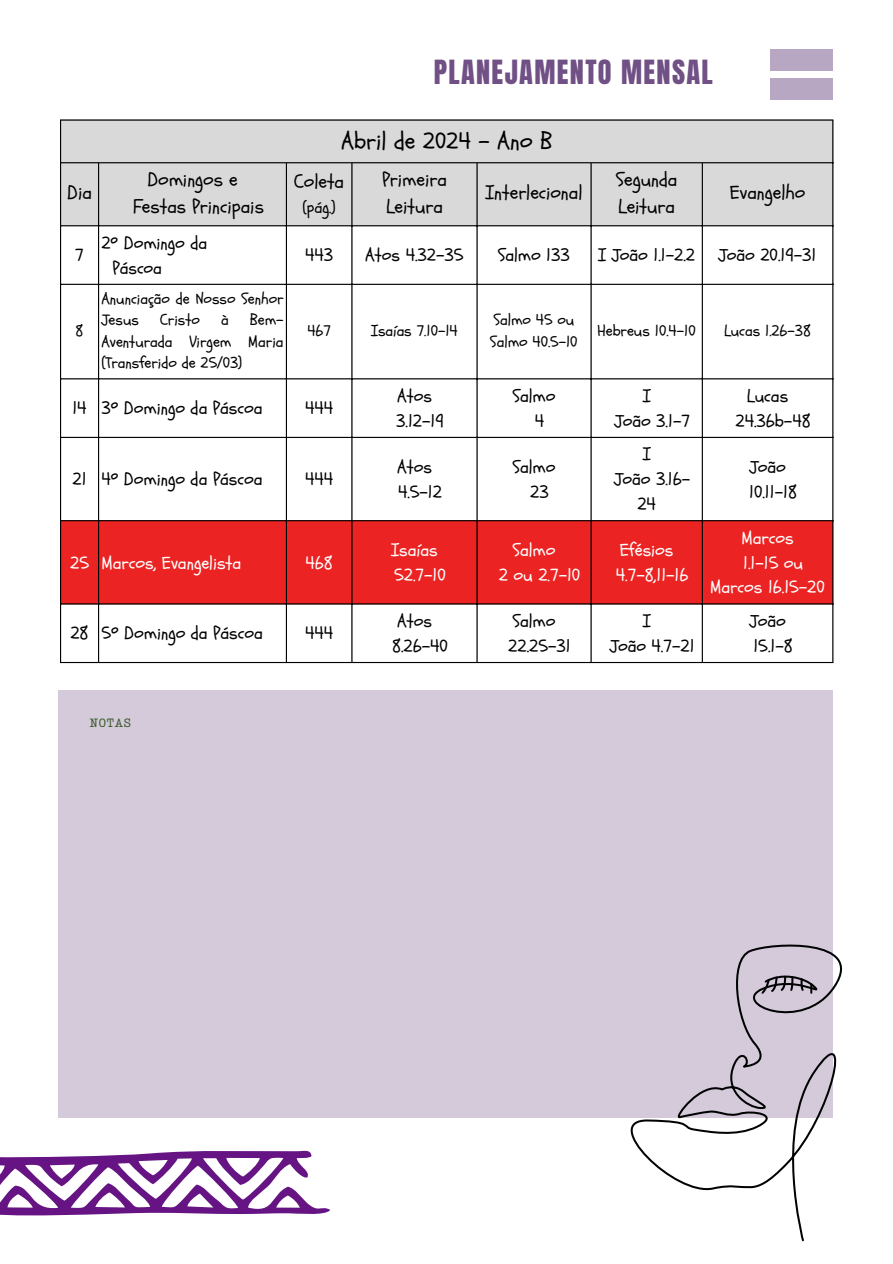
<style>
.page{position:relative;width:893px;height:1264px;background:#fff}
.page>*{position:absolute;margin:0;border:0;box-sizing:border-box;transform-origin:0 0}
.t1{font:28.35px "Anton";letter-spacing:.05em;color:#705085}
.t2{font:24px "Schoolbell";color:#000}
.t3{font:19.5px/27px "Schoolbell";color:#000}
.t4{font:18px/24.8px "Schoolbell";color:#000}
.t5{font:18px/24.8px "Schoolbell";color:#fff}
.t6{font:16.5px "Schoolbell";color:#000}
.t7{font:15.75px/21.3px "Schoolbell";color:#000}
.t8{font:12.15px "Lumios TW New";letter-spacing:.05em;color:#375726}
</style>
<div class="page">
<div style="left:770px;top:78px;width:63px;height:21px;background:#b7a7c2"></div>
<div style="left:59px;top:690px;width:774px;height:427px;background:#d4cada"></div>
<div style="left:770px;top:49px;width:63px;height:22px;background:#b7a7c2"></div>
<svg style="left:629px;top:944px;width:213px;height:297px"></svg>
<svg style="left:759px;top:974px;width:53px;height:21px"></svg>
<svg style="left:0;top:1150px;width:330px;height:66px"></svg>
<div style="left:61px;top:121px;width:771px;height:104px;background:#d9d9d9"></div>
<svg style="left:61px;top:226px;width:771px;height:436px"></svg>
<div style="left:61px;top:521px;width:771px;height:82px;background:#eb2323"></div>
<hr style="left:60px;top:121px;width:1px;height:541px;background:#000">
<hr style="left:98px;top:163px;width:1px;height:499px;background:#000">
<hr style="left:286px;top:163px;width:1px;height:499px;background:#000">
<hr style="left:351px;top:163px;width:1px;height:499px;background:#000">
<hr style="left:476px;top:163px;width:1px;height:499px;background:#000">
<hr style="left:590px;top:163px;width:1px;height:499px;background:#000">
<hr style="left:701px;top:163px;width:1px;height:499px;background:#000">
<hr style="left:832px;top:121px;width:1px;height:541px;background:#000">
<hr style="left:60px;top:119px;width:773px;height:2px;background:#000">
<hr style="left:60px;top:162px;width:773px;height:1px;background:#000">
<hr style="left:60px;top:225px;width:773px;height:1px;background:#000">
<hr style="left:60px;top:284px;width:773px;height:1px;background:#000">
<hr style="left:60px;top:378px;width:773px;height:1px;background:#000">
<hr style="left:60px;top:437px;width:773px;height:1px;background:#000">
<hr style="left:60px;top:520px;width:773px;height:1px;background:#000">
<hr style="left:60px;top:603px;width:773px;height:1px;background:#000">
<hr style="left:60px;top:662px;width:773px;height:1px;background:#000">
<h1 class="t1" style="left:433px;top:51px;width:280px">PLANEJAMENTO MENSAL</h1>
<p class="t3" style="left:67px;top:180px;width:26px">Dia</p>
<p class="t4" style="left:75px;top:243px;width:10px">7</p>
<h2 class="t2" style="left:341px;top:125px;width:212px">Abril de 2024 - Ano B</h2>
<p class="t3" style="left:133px;top:166px;width:132px;text-indent:14px">Domingos e<br>Festas Principais</p>
<p class="t3" style="left:294px;top:168px;width:51px">Coleta</p>
<p class="t6" style="left:302px;top:196px;width:35px">(pág.)</p>
<p class="t3" style="left:382px;top:166px;width:66px">Primeira<br>Leitura</p>
<p class="t3" style="left:485px;top:180px;width:98px">Interlecional</p>
<p class="t3" style="left:616px;top:166px;width:63px">Segunda<br>Leitura</p>
<p class="t3" style="left:729px;top:180px;width:77px">Evangelho</p>
<p class="t4" style="left:112px;top:231px;width:96px;text-indent:-11px">2º Domingo da<br>Páscoa</p>
<p class="t4" style="left:305px;top:243px;width:30px">443</p>
<p class="t4" style="left:365px;top:243px;width:100px">Atos 4.32-35</p>
<p class="t4" style="left:498px;top:243px;width:73px">Salmo 133</p>
<p class="t4" style="left:598px;top:243px;width:98px">I João 1.1-2.2</p>
<p class="t4" style="left:718px;top:243px;width:99px">João 20.19-31</p>
<p class="t7" style="left:101px;top:288px;width:184px">Anunciação de Nosso Senhor<br>Jesus</p>
<p class="t7" style="left:101px;top:310px;width:184px;text-align:justify;text-indent:148px">Bem-Aventurada Virgem Maria (Transferido de 25/03)</p>
<p class="t7" style="left:307px;top:320px;width:25px">467</p>
<p class="t7" style="left:371px;top:320px;width:88px">Isaías 7.10-14</p>
<p class="t7" style="left:490px;top:310px;width:89px">Salmo 45 ou<br>Salmo 40.5-10</p>
<p class="t7" style="left:597px;top:320px;width:100px">Hebreus 10.4-10</p>
<p class="t7" style="left:724px;top:320px;width:88px">Lucas 1.26-38</p>
<p class="t4" style="left:72px;top:396px;width:191px">14 3º Domingo da Páscoa</p>
<p class="t4" style="left:305px;top:396px;width:30px">444</p>
<p class="t7" style="left:160px;top:310px;width:41px">Cristo</p>
<p class="t7" style="left:221px;top:310px;width:9px">à</p>
<p class="t7" style="left:76px;top:320px;width:9px">8</p>
<p class="t4" style="left:396px;top:384px;width:49px">Atos<br>3.12-19</p>
<p class="t4" style="left:535px;top:384px;width:22px;text-indent:-22px">Salmo<br>4</p>
<p class="t4" style="left:614px;top:384px;width:77px;text-indent:28px">I<br>João 3.1-7</p>
<p class="t4" style="left:735px;top:384px;width:77px;text-indent:12px">Lucas<br>24.36b-48</p>
<p class="t4" style="left:72px;top:467px;width:191px">21 4º Domingo da Páscoa</p>
<p class="t4" style="left:305px;top:467px;width:30px">444</p>
<p class="t4" style="left:397px;top:455px;width:46px">Atos<br>4.5-12</p>
<p class="t4" style="left:530px;top:455px;width:27px;text-indent:-18px">Salmo<br>23</p>
<p class="t4" style="left:642px;top:442px;width:9px">I</p>
<p class="t4" style="left:614px;top:467px;width:77px">João 3.16-</p>
<p class="t4" style="left:637px;top:492px;width:20px">24</p>
<p class="t5" style="left:70px;top:550px;width:173px">25 Marcos, Evangelista</p>
<p class="t5" style="left:305px;top:550px;width:29px">468</p>
<p class="t5" style="left:391px;top:538px;width:56px">Isaías<br>52.7-10</p>
<p class="t5" style="left:498px;top:538px;width:83px;text-indent:14px">Salmo<br>2 ou 2.7-10</p>
<p class="t5" style="left:616px;top:538px;width:74px">Efésios<br>4.7-8,11-16</p>
<p class="t4" style="left:749px;top:455px;width:49px">João<br>10.11-18</p>
<p class="t5" style="left:741px;top:526px;width:54px">Marcos</p>
<p class="t5" style="left:743px;top:550px;width:61px">1.1-15 ou</p>
<p class="t5" style="left:710px;top:575px;width:116px">Marcos 16.15-20</p>
<p class="t4" style="left:70px;top:621px;width:194px">28 5º Domingo da Páscoa</p>
<p class="t4" style="left:305px;top:621px;width:30px">444</p>
<p class="t8" style="left:89px;top:715px;width:43px">NOTAS</p>
<p class="t4" style="left:392px;top:609px;width:57px">Atos<br>8.26-40</p>
<p class="t4" style="left:508px;top:609px;width:64px">Salmo<br>22.25-31</p>
<p class="t4" style="left:609px;top:609px;width:86px;text-indent:33px">I<br>João 4.7-21</p>
<p class="t4" style="left:749px;top:609px;width:45px">João<br>15.1-8</p>
</div>
